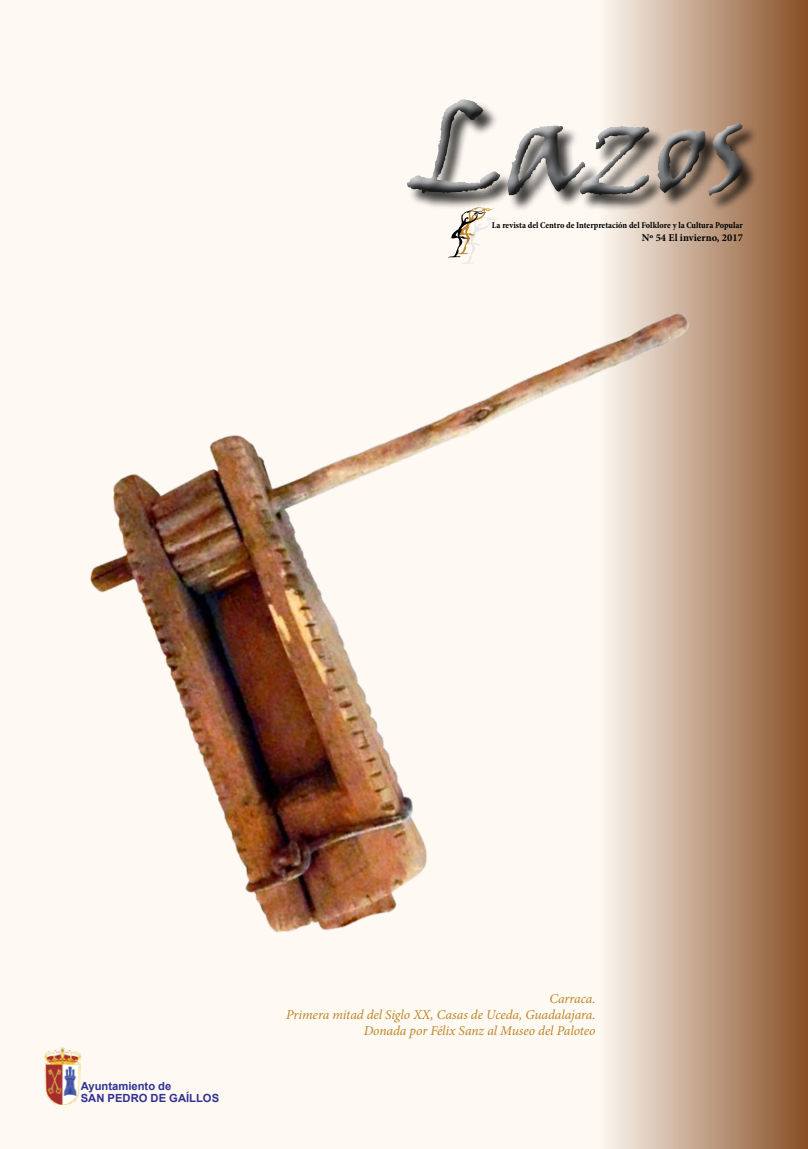
<style>
.page{position:relative;width:808px;height:1149px;background:#fff}
.page>*{position:absolute;margin:0;border:0;box-sizing:border-box;transform-origin:0 0}
.t1{font:127.5px "Viner Hand ITC";color:#636466}
.t2{font:italic 13.5px/16.2px "Minion Pro";letter-spacing:-.005em;color:#c08428;text-align:right}
.t3{font:700 11.25px/12px "Arial";color:#303293}
.t4{font:700 10.5px "Minion Pro";color:#000}
.t5{font:700 condensed 9px "Minion Pro";color:#000}
</style>
<div class="page">
<div style="left:0;top:0;width:808px;height:1148px;background:#fef9f2"></div>
<img style="left:45px;top:1047px;width:36px;height:57px">
<svg style="left:609px;top:0;width:199px;height:1148px;background:#ac8264"></svg>
<div style="left:408px;top:100px;width:351px;height:111px;background:#000;opacity:.75"></div>
<div style="left:396px;top:88px;width:355px;height:114px;background:#fff;opacity:.75"></div>
<div style="left:399px;top:101px;width:354px;height:106px;background:#000;opacity:.75"></div>
<img style="left:90px;top:111px;width:626px;height:875px">
<h1 class="t1" style="left:413px;top:68px;width:338px">Lazos</h1>
<p class="t5" style="left:492px;top:219px;width:253px">La revista del Centro de Interpretación del Folklore y la Cultura Popular</p>
<p class="t4" style="left:642px;top:230px;width:103px">Nº 54 El invierno, 2017</p>
<p class="t3" style="left:81px;top:1079px;width:140px">Ayuntamiento de<br>SAN PEDRO DE GAÍLLOS</p>
<p class="t2" style="left:286px;top:990px;width:311px">Carraca.<br>Primera mitad del Siglo XX, Casas de Uceda, Guadalajara.<br>Donada por Félix Sanz al Museo del Paloteo</p>
</div>
